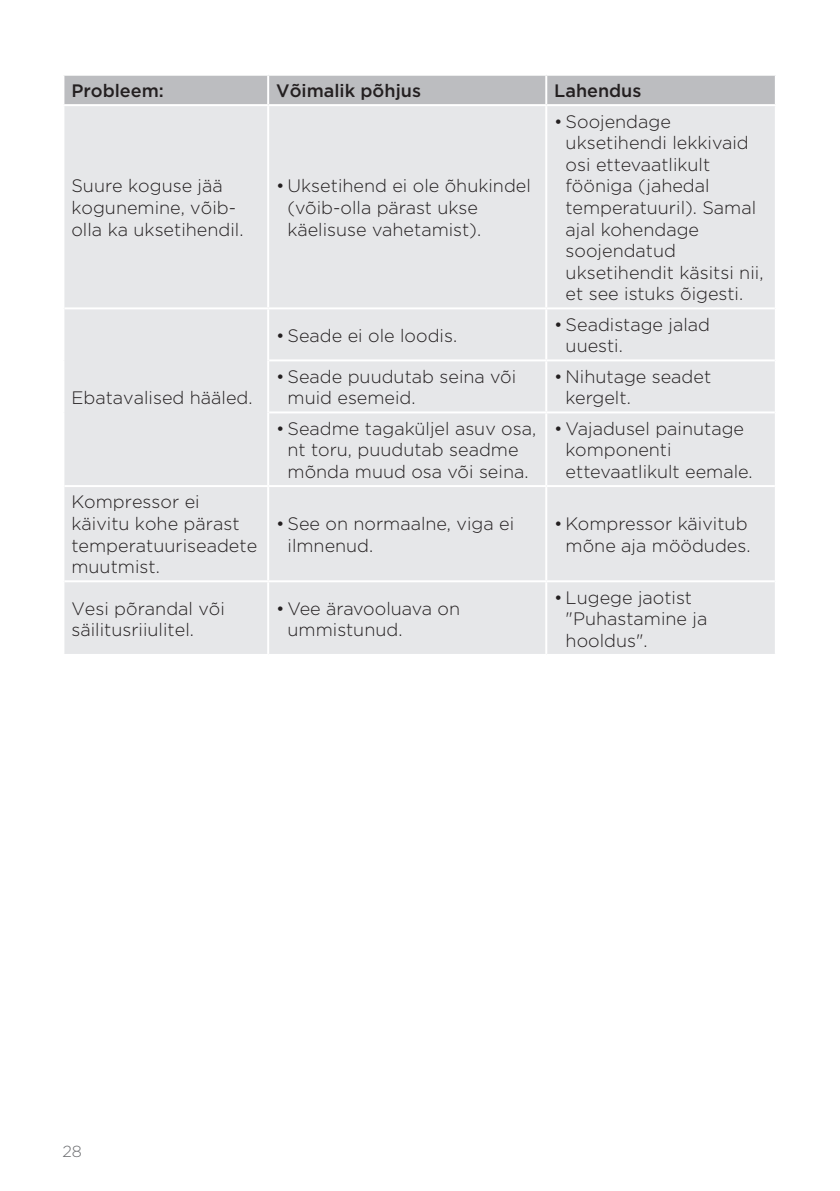
<style>
.page{position:relative;width:840px;height:1191px;background:#fff}
.page>*{position:absolute;margin:0;border:0;box-sizing:border-box;transform-origin:0 0}
.tabele_tekst{font:300 18px/21.6px "Gotham";color:#231f20}
.tabele_tekst-2{font:500 18px "Gotham";color:#231f20}
.tabela_tekst{font:500 18px "Gotham";color:#231f20}
.t1{font:300 16px "Gotham";color:#6c6d70}
</style>
<div class="page">
<div style="left:64px;top:76px;width:710px;height:28px;background:#bcbdc0"></div>
<div style="left:64px;top:106px;width:710px;height:548px;background:#e6e7e9"></div>
<hr style="left:267px;top:76px;width:2px;height:28px;background:#fff">
<hr style="left:545px;top:76px;width:2px;height:28px;background:#fff">
<hr style="left:267px;top:106px;width:2px;height:201px;background:#fff">
<hr style="left:545px;top:106px;width:2px;height:201px;background:#fff">
<hr style="left:267px;top:309px;width:2px;height:51px;background:#fff">
<hr style="left:545px;top:309px;width:2px;height:50px;background:#fff">
<hr style="left:267px;top:360px;width:2px;height:52px;background:#fff">
<hr style="left:545px;top:361px;width:2px;height:50px;background:#fff">
<hr style="left:267px;top:412px;width:2px;height:73px;background:#fff">
<hr style="left:545px;top:413px;width:2px;height:72px;background:#fff">
<hr style="left:267px;top:487px;width:2px;height:93px;background:#fff">
<hr style="left:545px;top:487px;width:2px;height:93px;background:#fff">
<hr style="left:267px;top:582px;width:2px;height:72px;background:#fff">
<hr style="left:545px;top:582px;width:2px;height:72px;background:#fff">
<hr style="left:64px;top:307px;width:204px;height:2px;background:#fff">
<hr style="left:268px;top:307px;width:278px;height:2px;background:#fff">
<hr style="left:546px;top:307px;width:228px;height:2px;background:#fff">
<hr style="left:269px;top:359px;width:277px;height:2px;background:#fff">
<hr style="left:546px;top:359px;width:228px;height:2px;background:#fff">
<hr style="left:269px;top:411px;width:277px;height:2px;background:#fff">
<hr style="left:546px;top:411px;width:228px;height:2px;background:#fff">
<hr style="left:64px;top:485px;width:204px;height:2px;background:#fff">
<hr style="left:268px;top:485px;width:278px;height:2px;background:#fff">
<hr style="left:546px;top:485px;width:228px;height:2px;background:#fff">
<hr style="left:64px;top:580px;width:204px;height:2px;background:#fff">
<hr style="left:268px;top:580px;width:278px;height:2px;background:#fff">
<hr style="left:546px;top:580px;width:228px;height:2px;background:#fff">
<p class="tabela_tekst" style="left:71px;top:79px;width:94px">Probleem:</p>
<p class="tabele_tekst-2" style="left:276px;top:79px;width:146px">Võimalik põhjus</p>
<p class="tabele_tekst-2" style="left:554px;top:79px;width:89px">Lahendus</p>
<p class="tabele_tekst" style="left:71px;top:175px;width:173px">Suure koguse jää kogunemine, võib&shy;olla ka uksetihendil.</p>
<p class="tabele_tekst" style="left:287px;top:175px;width:245px;text-indent:-11px">• Uksetihend ei ole õhukindel (võib-olla pärast ukse käelisuse vahetamist).</p>
<p class="tabele_tekst" style="left:565px;top:110px;width:199px;text-indent:-11px">• Soojendage uksetihendi lekkivaid osi ettevaatlikult fööniga (jahedal temperatuuril). Samal ajal kohendage soojendatud uksetihendit käsitsi nii, et see istuks õigesti.</p>
<p class="tabele_tekst" style="left:71px;top:387px;width:183px">Ebatavalised hääled.</p>
<p class="tabele_tekst" style="left:71px;top:491px;width:187px">Kompressor ei käivitu kohe pärast temperatuuriseadete muutmist.</p>
<p class="tabele_tekst" style="left:276px;top:324px;width:182px">• Seade ei ole loodis.</p>
<p class="tabele_tekst" style="left:565px;top:313px;width:146px;text-indent:-11px">• Seadistage jalad uuesti.</p>
<p class="tabele_tekst" style="left:287px;top:365px;width:230px;text-indent:-11px">• Seade puudutab seina või muid esemeid.</p>
<p class="tabele_tekst" style="left:565px;top:365px;width:147px;text-indent:-11px">• Nihutage seadet kergelt.</p>
<p class="tabele_tekst" style="left:276px;top:417px;width:261px;text-align:center">• Seadme tagaküljel asuv osa, nt toru, puudutab seadme mõnda muud osa või seina.</p>
<p class="tabele_tekst" style="left:565px;top:417px;width:188px;text-indent:-11px">• Vajadusel painutage komponenti ettevaatlikult eemale.</p>
<p class="tabele_tekst" style="left:287px;top:512px;width:228px;text-indent:-11px">• See on normaalne, viga ei ilmnenud.</p>
<p class="tabele_tekst" style="left:554px;top:512px;width:198px;text-align:right">• Kompressor käivitub mõne aja möödudes.</p>
<p class="tabele_tekst" style="left:71px;top:597px;width:155px">Vesi põrandal või säilitusriiulitel.</p>
<p class="tabele_tekst" style="left:287px;top:597px;width:174px;text-indent:-11px">• Vee äravooluava on ummistunud.</p>
<p class="tabele_tekst" style="left:565px;top:586px;width:143px;text-indent:-11px">• Lugege jaotist "Puhastamine ja hooldus".</p>
<p class="t1" style="left:62px;top:1140px;width:21px">28</p>
</div>
